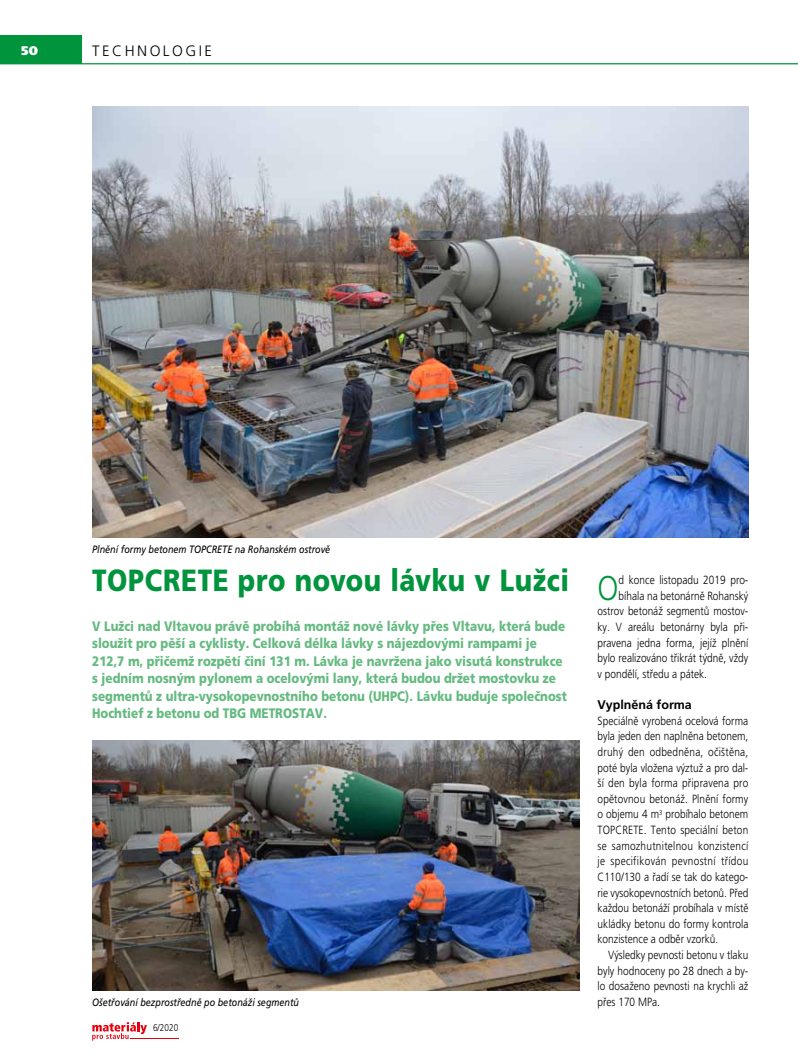
<style>
.page{position:relative;width:798px;height:1063px;background:#fff}
.page>*{position:absolute;margin:0;border:0;box-sizing:border-box;transform-origin:0 0}
.t1{font:34.25px "Frutiger CE Light";color:#00943d;scale:.85 1}
.t2{font:30.62px "Frutiger CE Black";letter-spacing:.02em;color:#00943d;scale:.85 1}
.t3{font:15px "Frutiger CE Light";letter-spacing:.165em;color:#000}
.t4{font:13.75px/17.5px "Frutiger CE Black";color:#65ba81;scale:.85 1}
.t5{font:700 12.5px "Frutiger CE";color:#000}
.t6{font:900 12.5px "Frutiger CE Ultra";color:#fff}
.t7{font:11.88px/15.6px "Frutiger CE Light";color:#000;text-align:justify;scale:.85 1}
.t8{font:italic 10.62px "Frutiger CE";color:#000;scale:.85 1}
.t9{font:9.75px "Frutiger CE Light";color:#000;scale:.85 1}
</style>
<div class="page">
<svg style="left:92px;top:1022px;width:55px;height:19px"></svg>
<hr style="left:130px;top:1039px;width:48px;height:1px;background:#e7000e">
<hr style="left:0;top:63px;width:797px;height:1px;background:#00943d">
<div style="left:0;top:35px;width:81px;height:29px;background:#00943d"></div>
<img style="left:92px;top:740px;width:487px;height:250px">
<img style="left:92px;top:106px;width:656px;height:431px">
<p class="t6" style="left:21px;top:43px;width:18px">50</p>
<p class="t3" style="left:92px;top:42px;width:121px">technologie</p>
<p class="t8" style="left:92px;top:543px;width:281px">Plnění formy betonem TOPCRETE na Rohanském ostrově</p>
<h2 class="t2" style="left:92px;top:563px;width:562px">TOPCRETE pro novou lávku v Lužci</h2>
<p class="t4" style="left:92px;top:617px;width:559px">V Lužci nad Vltavou právě probíhá montáž nové lávky přes Vltavu, která bude sloužit pro pěší a cyklisty. Celková délka lávky s nájezdovými rampami je 212,7 m, přičemž rozpětí činí 131 m. Lávka je navržena jako visutá konstrukce s jedním nosným pylonem a ocelovými lany, která budou držet mostovku ze segmentů z ultra-vysokopevnostního betonu (UHPC). Lávku buduje společnost Hochtief z betonu od TBG METROSTAV.</p>
<p class="t8" style="left:92px;top:996px;width:245px">Ošetřování bezprostředně po betonáži segmentů</p>
<p class="t9" style="left:153px;top:1022px;width:31px">6/2020</p>
<h1 class="t1" style="left:597px;top:568px;width:23px">O</h1>
<p class="t7" style="left:618px;top:572px;width:154px">d konce listopadu 2019 pro-</p>
<p class="t7" style="left:618px;top:588px;width:154px">bíhala na betonárně Rohanský</p>
<p class="t7" style="left:597px;top:603px;width:179px">ostrov betonáž segmentů mostov-</p>
<p class="t7" style="left:597px;top:619px;width:179px">ky. V areálu betonárny byla při-</p>
<p class="t7" style="left:597px;top:635px;width:179px">pravena jedna forma, jejíž plnění</p>
<p class="t7" style="left:597px;top:650px;width:179px">bylo realizováno třikrát týdně, vždy</p>
<p class="t7" style="left:597px;top:666px;width:130px">v pondělí, středu a pátek.</p>
<p class="t5" style="left:597px;top:698px;width:96px">Vyplněná forma</p>
<p class="t7" style="left:597px;top:713px;width:179px">Speciálně vyrobená ocelová forma byla jeden den naplněna betonem, druhý den odbedněna, očištěna, poté byla vložena výztuž a pro dal&shy;ší den byla forma připravena pro opětovnou betonáž. Plnění formy o objemu 4 m<sup>3</sup> probíhalo betonem TO PC RETE . Tento speciální beton se samozhutnitelnou konzistencí je specifikován pevnostní třídou C110/130 a řadí se tak do katego&shy;rie vysokopevnostních betonů. Před každou betonáží probíhala v místě ukládky betonu do formy kontrola konzistence a odběr vzorků.</p>
<p class="t7" style="left:597px;top:947px;width:179px;text-indent:11px">Výsledky pevnosti betonu v tlaku byly hodnoceny po 28 dnech a by&shy;lo dosaženo pevnosti na krychli až přes 170 MPa.</p>
</div>
